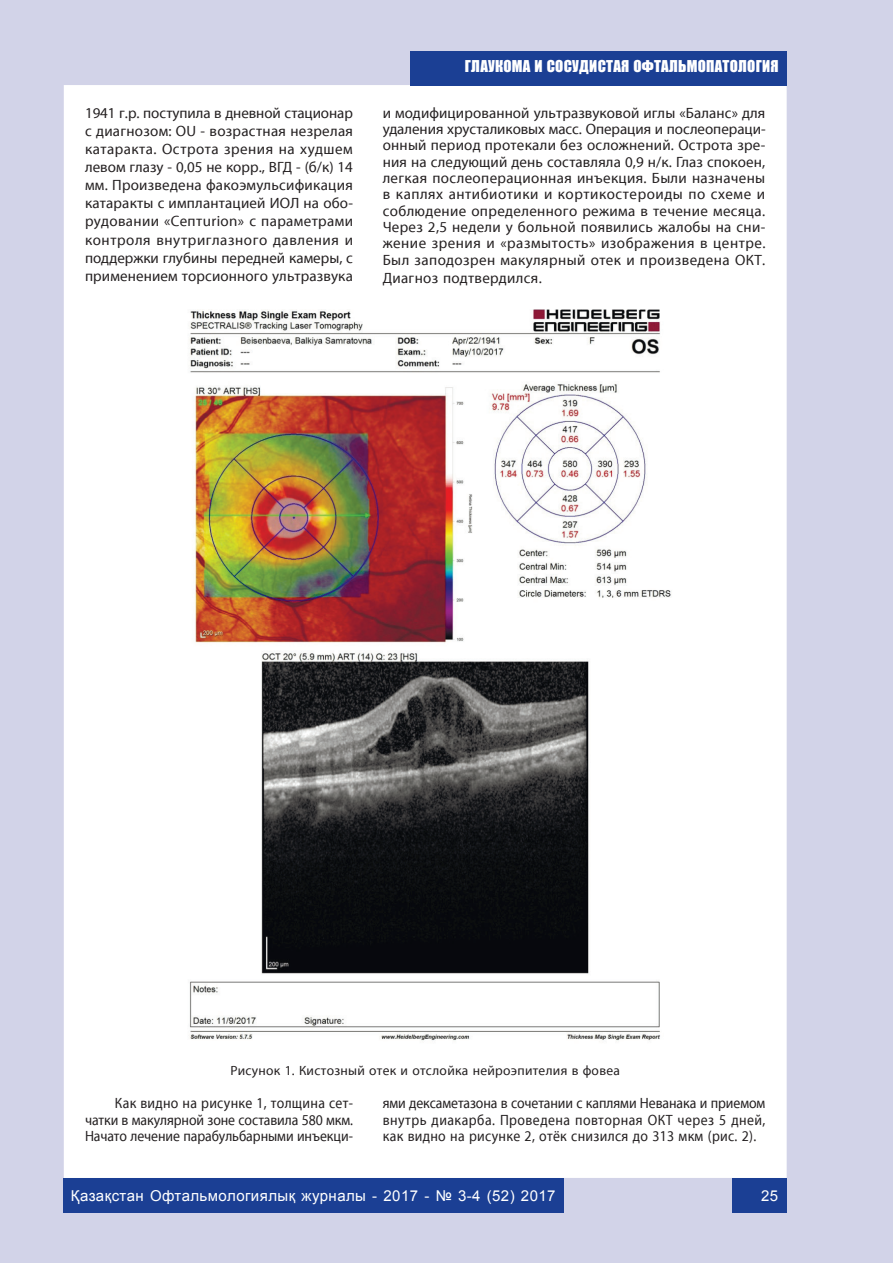
<style>
.page{position:relative;width:893px;height:1263px;background:#fff}
.page>*{position:absolute;margin:0;border:0;box-sizing:border-box;transform-origin:0 0}
.t1{font:15px/18.1px "SM Myriad Pro Regular";letter-spacing:.02em;color:#231f20;text-align:justify}
.t2{font:15px/16.5px "SM Myriad Pro Regular";letter-spacing:.02em;color:#231f20;text-align:justify;scale:.92 1}
.t3{font:15px "Arial";letter-spacing:.03em;color:#fff}
.t4{font:15px "Impact";letter-spacing:.02em;color:#fff}
.t5{font:13.5px "SM Myriad Pro Regular";letter-spacing:.02em;color:#231f20}
</style>
<div class="page">
<div style="left:0;top:0;width:893px;height:85px;background:#d2d3e8"></div>
<div style="left:0;top:1178px;width:893px;height:85px;background:#d2d3e8;border:2px solid #d2d3e8"></div>
<div style="left:0;top:0;width:64px;height:1263px;background:#d2d3e8"></div>
<div style="left:787px;top:0;width:106px;height:1263px;background:#d2d3e8"></div>
<div style="left:63px;top:1179px;width:500px;height:34px;background:#1b3f94"></div>
<div style="left:732px;top:1179px;width:55px;height:34px;background:#1b3f94"></div>
<div style="left:410px;top:51px;width:377px;height:34px;background:#1b3f94"></div>
<img style="left:189px;top:309px;width:482px;height:732px">
<p class="t4" style="left:465px;top:54px;width:315px">ГЛАУКОМА И СОСУДИСТАЯ ОФТАЛЬМОПАТОЛОГИЯ</p>
<p class="t1" style="left:85px;top:103px;width:269px">1941 г.р. поступила в дневной стационар с диагнозом: ОU - возрастная незрелая катаракта. Острота зрения на худшем левом глазу - 0,05 не корр., ВГД - (б/к) 14 мм. Произведена факоэмульсификация катаракты с имплантацией ИОЛ на обо&shy;рудовании «Септuriоn» с параметрами контроля внутриглазного давления и поддержки глубины передней камеры, с применением торсионного ультразвука</p>
<p class="t1" style="left:383px;top:104px;width:384px;line-height:16.4px">и модифицированной ультразвуковой иглы «Баланс» для удаления хрусталиковых масс. Операция и послеопераци&shy;онный период протекали без осложнений. Острота зре&shy;ния на следующий день составляла 0,9 н/к. Глаз спокоен, легкая послеоперационная инъекция. Были назначены в каплях антибиотики и кортикостероиды по схеме и соблюдение определенного режима в течение месяца.<br>Через 2,5 недели у больной появились жалобы на сни&shy;жение зрения и «размытость» изображения в центре.<br>Был заподозрен макулярный отек и произведена ОКТ.</p>
<p class="t1" style="left:383px;top:268px;width:161px">Диагноз подтвердился.</p>
<p class="t5" style="left:230px;top:1062px;width:391px">Рисунок 1. Кистозный отек и отслойка нейроэпителия в фовеа</p>
<p class="t2" style="left:85px;top:1095px;width:293px;text-indent:30px">Как видно на рисунке 1, толщина сет&shy;чатки в макулярной зоне составила 580 мкм.<br>Начато лечение парабульбарными инъекци-</p>
<p class="t2" style="left:383px;top:1095px;width:418px">ями дексаметазона в сочетании с каплями Неванака и приемом внутрь диакарба. Проведена повторная ОКТ через 5 дней, как видно на рисунке 2, отёк снизился до 313 мкм (рис. 2).</p>
<p class="t3" style="left:71px;top:1186px;width:486px">Қазақстан Офтальмологиялық журналы - 2017 - № 3-4 (52) 2017</p>
<p class="t3" style="left:761px;top:1186px;width:19px">25</p>
</div>
